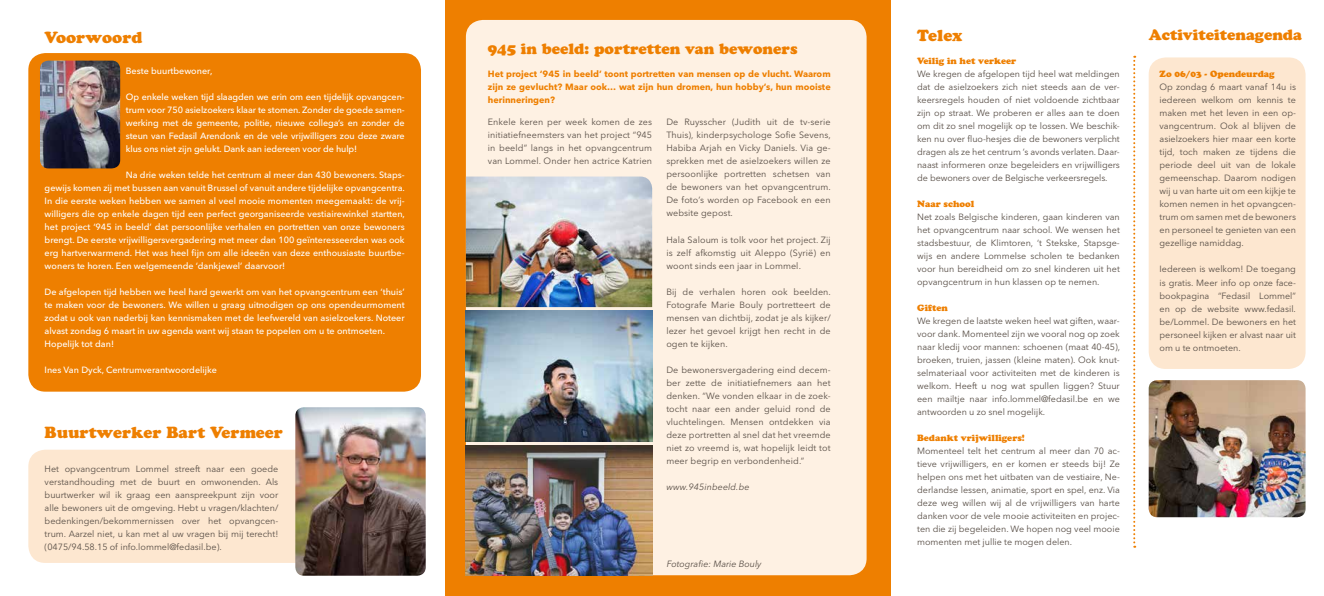
<style>
.page{position:relative;width:1324px;height:596px;background:#fff}
.page>*{position:absolute;margin:0;border:0;box-sizing:border-box;transform-origin:0 0}
.t1{font:16px "Cooper Black Std";color:#ee7f00}
.t2{font:15px "Cooper Black Std";color:#ee7f00}
.t3{font:9px/13px "Avenir Next LT Pro";color:#584e46;text-align:justify}
.t4{font:500 9px/13px "Avenir Next LT Pro";color:#fff;text-align:justify}
.t5{font:700 9px/13px "Avenir Next LT Pro";color:#ee7f00;text-align:justify}
.t6{font:9px "Cooper Black Std";color:#ee7f00}
.t7{font:italic 9px "Avenir Next LT Pro";color:#584e46}
</style>
<div class="page">
<div style="left:1149px;top:57px;width:156px;height:312px;background:#fde7d0;border-radius:17px"></div>
<div style="left:28px;top:53px;width:393px;height:338px;background:#ee7f00;border-radius:17px"></div>
<svg style="left:1133px;top:56px;width:2px;height:491px"></svg>
<div style="left:445px;top:0;width:445px;height:595px;background:#ee7f00"></div>
<div style="left:466px;top:20px;width:400px;height:555px;background:#fef1e3;border-radius:17px"></div>
<img style="left:1149px;top:380px;width:156px;height:137px">
<div style="left:28px;top:449px;width:389px;height:113px;background:#fde7d0;border-radius:17px"></div>
<img style="left:295px;top:407px;width:131px;height:168px">
<img style="left:40px;top:61px;width:80px;height:107px">
<img style="left:466px;top:176px;width:186px;height:131px">
<img style="left:466px;top:310px;width:186px;height:131px">
<img style="left:466px;top:445px;width:186px;height:130px">
<h1 class="t1" style="left:45px;top:28px;width:99px">Voorwoord</h1>
<h1 class="t1" style="left:917px;top:25px;width:47px">Telex</h1>
<h2 class="t2" style="left:1149px;top:26px;width:155px">Activiteitenagenda</h2>
<p class="t6" style="left:1159px;top:69px;width:117px">Zo 06/03 - Opendeurdag</p>
<p class="t3" style="left:1159px;top:81px;width:138px">Op zondag 6 maart vanaf 14u is iedereen welkom om kennis te maken met het leven in een op&shy;vangcentrum. Ook al blijven de asielzoekers hier maar een korte tijd, toch maken ze tijdens die periode deel uit van de lokale gemeenschap. Daarom nodigen wij u van harte uit om een kijkje te komen nemen in het opvangcen&shy;trum om samen met de bewoners en personeel te genieten van een gezellige namiddag.</p>
<p class="t3" style="left:1159px;top:262px;width:138px">Iedereen is welkom! De toegang is gratis. Meer info op onze face&shy;bookpagina “Fedasil Lommel” en op de website www.fedasil. be/Lommel. De bewoners en het personeel kijken er alvast naar uit om u te ontmoeten.</p>
<h2 class="t2" style="left:488px;top:39px;width:311px">945 in beeld: portretten van bewoners</h2>
<p class="t5" style="left:488px;top:67px;width:344px">Het project ‘945 in beeld’ toont portretten van mensen op de vlucht. Waarom zijn ze gevlucht? Maar ook… wat zijn hun dromen, hun hobby’s, hun mooiste herinneringen?</p>
<p class="t3" style="left:488px;top:116px;width:166px">Enkele keren per week komen de zes initiatiefneemsters van het project “945 in beeld” langs in het opvangcentrum van Lommel. Onder hen actrice Katrien</p>
<p class="t3" style="left:666px;top:116px;width:166px">De Ruysscher (Judith uit de tv-serie Thuis), kinderpsychologe Sofie Sevens, Habiba Arjah en Vicky Daniels. Via ge&shy;sprekken met de asielzoekers willen ze persoonlijke portretten schetsen van de bewoners van het opvangcentrum.<br>De foto’s worden op Facebook en een website gepost.</p>
<p class="t3" style="left:666px;top:233px;width:166px">Hala Saloum is tolk voor het project. Zij is zelf afkomstig uit Aleppo (Syrië) en woont sinds een jaar in Lommel.</p>
<p class="t3" style="left:666px;top:285px;width:166px">Bij de verhalen horen ook beelden.<br>Fotografe Marie Bouly portretteert de mensen van dichtbij, zodat je als kijker/ lezer het gevoel krijgt hen recht in de ogen te kijken.</p>
<p class="t3" style="left:666px;top:363px;width:166px">De bewonersvergadering eind decem&shy;ber zette de initiatiefnemers aan het denken. “We vonden elkaar in de zoek&shy;tocht naar een ander geluid rond de vluchtelingen. Mensen ontdekken via deze portretten al snel dat het vreemde niet zo vreemd is, wat hopelijk leidt tot meer begrip en verbondenheid.”</p>
<p class="t7" style="left:666px;top:481px;width:85px">www.945inbeeld.be</p>
<p class="t6" style="left:917px;top:55px;width:101px">Veilig in het verkeer</p>
<p class="t3" style="left:917px;top:67px;width:204px">We kregen de afgelopen tijd heel wat meldingen dat de asielzoekers zich niet steeds aan de ver&shy;keersregels houden of niet voldoende zichtbaar zijn op straat. We proberen er alles aan te doen om dit zo snel mogelijk op te lossen. We beschik&shy;ken nu over fluo-hesjes die de bewoners verplicht dragen als ze het centrum ’s avonds verlaten. Daar&shy;naast informeren onze begeleiders en vrijwilligers de bewoners over de Belgische verkeersregels.</p>
<p class="t6" style="left:917px;top:198px;width:59px">Naar school</p>
<p class="t3" style="left:917px;top:210px;width:204px">Net zoals Belgische kinderen, gaan kinderen van het opvangcentrum naar school. We wensen het stadsbestuur, de Klimtoren, ‘t Stekske, Stapsge&shy;wijs en andere Lommelse scholen te bedanken voor hun bereidheid om zo snel kinderen uit het opvangcentrum in hun klassen op te nemen.</p>
<p class="t6" style="left:917px;top:302px;width:32px">Giften</p>
<p class="t3" style="left:917px;top:314px;width:204px">We kregen de laatste weken heel wat giften, waar&shy;voor dank. Momenteel zijn we vooral nog op zoek naar kledij voor mannen: schoenen (maat 40-45), broeken, truien, jassen (kleine maten). Ook knut&shy;selmateriaal voor activiteiten met de kinderen is welkom. Heeft u nog wat spullen liggen? Stuur een mailtje naar info.lommel@fedasil.be en we antwoorden u zo snel mogelijk.</p>
<p class="t6" style="left:917px;top:432px;width:109px">Bedankt vrijwilligers!</p>
<p class="t3" style="left:917px;top:444px;width:204px">Momenteel telt het centrum al meer dan 70 ac&shy;tieve vrijwilligers, en er komen er steeds bij! Ze helpen ons met het uitbaten van de vestiaire, Ne&shy;derlandse lessen, animatie, sport en spel, enz. Via deze weg willen wij al de vrijwilligers van harte danken voor de vele mooie activiteiten en projec&shy;ten die zij begeleiden. We hopen nog veel mooie momenten met jullie te mogen delen.</p>
<p class="t4" style="left:126px;top:64px;width:88px">Beste buurtbewoner,</p>
<p class="t4" style="left:126px;top:90px;width:280px">Op enkele weken tijd slaagden we erin om een tijdelijk opvangcen&shy;trum voor 750 asielzoekers klaar te stomen. Zonder de goede samen&shy;werking met de gemeente, politie, nieuwe collega’s en zonder de steun van Fedasil Arendonk en de vele vrijwilligers zou deze zware klus ons niet zijn gelukt. Dank aan iedereen voor de hulp!</p>
<p class="t4" style="left:45px;top:168px;width:362px;text-indent:81px">Na drie weken telde het centrum al meer dan 430 bewoners. Staps&shy;gewijs komen zij met bussen aan vanuit Brussel of vanuit andere tijdelijke opvangcentra.<br>In die eerste weken hebben we samen al veel mooie momenten meegemaakt: de vrij&shy;willigers die op enkele dagen tijd een perfect georganiseerde vestiairewinkel startten, het project ‘945 in beeld’ dat persoonlijke verhalen en portretten van onze bewoners brengt. De eerste vrijwilligersvergadering met meer dan 100 geïnteresseerden was ook erg hartverwarmend. Het was heel fijn om alle ideeën van deze enthousiaste buurtbe&shy;woners te horen. Een welgemeende ‘dankjewel’ daarvoor!</p>
<p class="t4" style="left:45px;top:285px;width:362px;text-align:left">De afgelopen tijd hebben we heel hard gewerkt om van het opvangcentrum een ‘thuis’ te maken voor de bewoners. We willen u graag uitnodigen op ons opendeurmoment zodat u ook van naderbij kan kennismaken met de leefwereld van asielzoekers. Noteer alvast zondag 6 maart in uw agenda want wij staan te popelen om u te ontmoeten.<br>Hopelijk tot dan!</p>
<p class="t4" style="left:45px;top:363px;width:174px">Ines Van Dyck, Centrumverantwoordelijke</p>
<h1 class="t1" style="left:45px;top:422px;width:240px">Buurtwerker Bart Vermeer</h1>
<p class="t3" style="left:45px;top:462px;width:235px">Het opvangcentrum Lommel streeft naar een goede verstandhouding met de buurt en omwonenden. Als buurtwerker wil ik graag een aanspreekpunt zijn voor alle bewoners uit de omgeving. Hebt u vragen/klachten/ bedenkingen/bekommernissen over het opvangcen&shy;trum. Aarzel niet, u kan met al uw vragen bij mij terecht! (0475/94.58.15 of info.lommel@fedasil.be).</p>
<p class="t7" style="left:667px;top:558px;width:96px">Fotografie: Marie Bouly</p>
</div>
